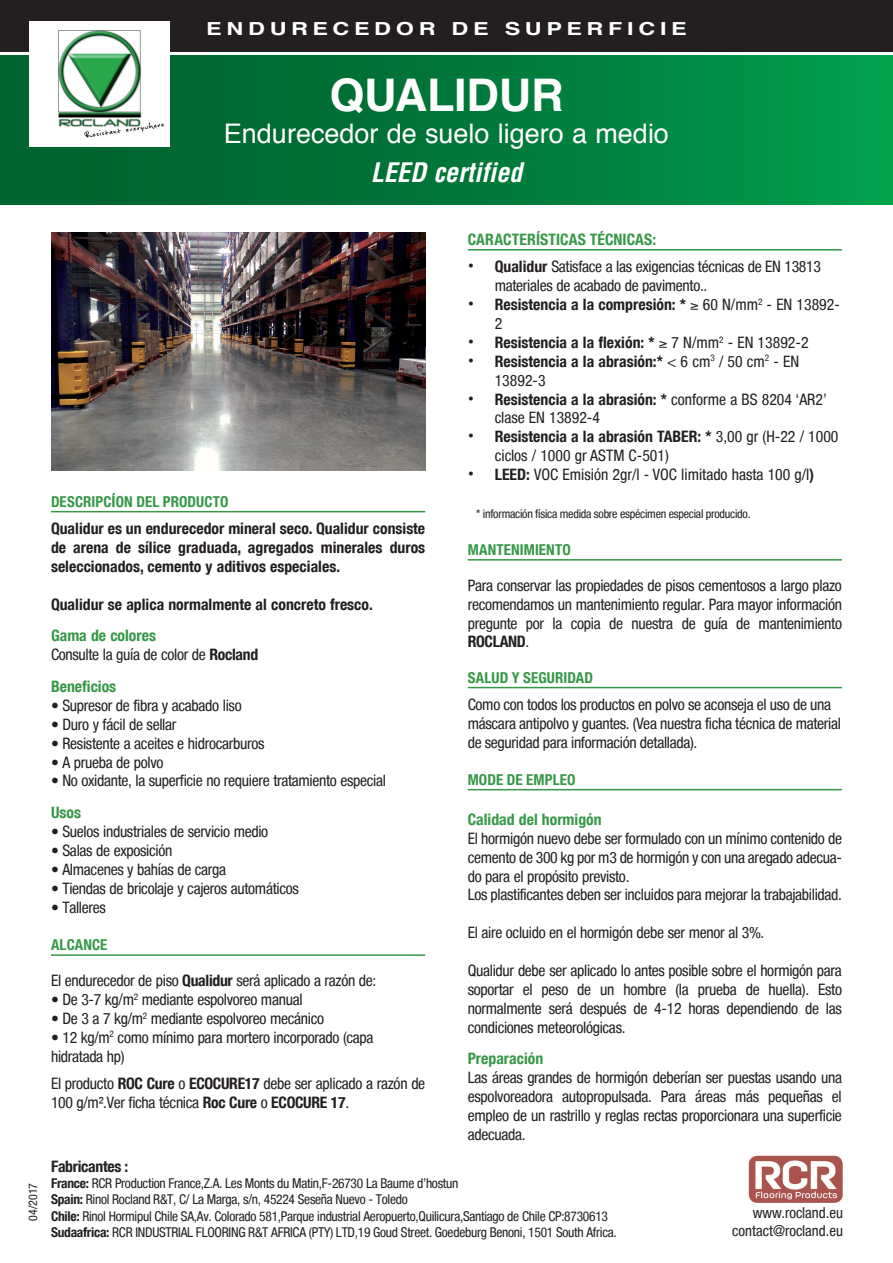
<style>
.page{position:relative;width:893px;height:1263px;background:#fff}
.page>*{position:absolute;margin:0;border:0;box-sizing:border-box;transform-origin:0 0}
.t1{font:700 45px "Helvetica";letter-spacing:-.005em;color:#fff}
.t2{font:27px "Helvetica";color:#fff}
.t3{font:italic 700 condensed 26.25px "Helvetica";color:#fff}
.t4{font:700 18px "Helvetica";letter-spacing:.2em;color:#fff;scale:1.3 1}
.t5{font:condensed 15.75px/18.9px "Helvetica Neue Condensed";letter-spacing:-.02em;color:#231f20}
.t6{font:700 condensed 15.75px/18.9px "Helvetica Neue Condensed";color:#231f20}
.t7{font:condensed 15.75px/18.9px "Helvetica Neue Condensed";color:#231f20}
.t8{font:700 condensed 15.75px "Helvetica Neue Condensed";color:#359847}
.t9{font:700 condensed 15.75px "Helvetica Neue Condensed";letter-spacing:-.02em;color:#231f20}
.t10{font:700 condensed 15px "Helvetica Neue Condensed";letter-spacing:.01em;color:#359847}
.t11{font:condensed 15px/18px "Helvetica Neue Condensed";color:#231f20;text-align:right}
.t12{font:condensed 13.5px/16.2px "Helvetica Neue Condensed";letter-spacing:-.02em;color:#231f20}
.t13{font:condensed 12px "Helvetica Neue Condensed";letter-spacing:-.02em;color:#231f20}
.s1{font-size:15.75px}
.s2{font-weight:700;color:#359847}
.s3{font-weight:700}
.s4{font-family:"Helvetica";font-stretch:normal;font-size:18px}
.s5{font-family:"Helvetica";font-weight:400;font-stretch:normal;font-size:18px}
.s6{font-weight:400}
</style>
<div class="page">
<hr style="left:51px;top:511px;width:374px;height:1px;background:#359847">
<hr style="left:51px;top:954px;width:374px;height:2px;background:#359847">
<div style="left:0;top:55px;width:893px;height:149px;background:linear-gradient(to right,#005b29,#009a4b)"></div>
<div style="left:0;top:0;width:893px;height:51px;background:#231f20"></div>
<hr style="left:468px;top:249px;width:374px;height:2px;background:#359847">
<hr style="left:468px;top:559px;width:374px;height:2px;background:#359847">
<hr style="left:468px;top:687px;width:374px;height:1px;background:#359847">
<hr style="left:468px;top:789px;width:374px;height:1px;background:#359847">
<div style="left:30px;top:21px;width:140px;height:126px;background:#fff"></div>
<img style="left:58px;top:30px;width:107px;height:108px">
<img style="left:748px;top:1155px;width:95px;height:47px">
<img style="left:51px;top:232px;width:374px;height:238px">
<p class="t4" style="left:206px;top:14px;width:371px">ENDURECEDOR DE SUPERFICIE</p>
<h1 class="t1" style="left:329px;top:59px;width:236px">QUALIDUR</h1>
<h2 class="t2" style="left:224px;top:113px;width:447px">Endurecedor de suelo ligero a medio</h2>
<h3 class="t3" style="left:371px;top:156px;width:153px">LEED certified</h3>
<p class="t13" style="left:26px;top:1221px;width:39px;rotate:-90deg">04/2017</p>
<p class="t10" style="left:51px;top:492px;width:179px">DESCRIPC<span class="s1">Í</span>ON DEL PRODUCTO</p>
<p class="t6" style="left:51px;top:519px;width:376px;text-align:justify">Qualidur es un endurecedor mineral seco. Qualidur consiste de arena de sílice graduada, agregados minerales duros seleccionados, cemento y aditivos especiales.</p>
<p class="t6" style="left:51px;top:594px;width:323px">Qualidur se aplica normalmente al concreto fresco.</p>
<p class="t5" style="left:51px;top:626px;width:209px"><span class="s2">Gama de colores<br></span>Consulte la guía de color de <span class="s3">Rocland</span></p>
<p class="t8" style="left:51px;top:677px;width:67px">Beneficios</p>
<p class="t5" style="left:51px;top:696px;width:192px">• Supresor de fibra y acabado liso</p>
<p class="t5" style="left:51px;top:715px;width:127px">• Duro y fácil de sellar</p>
<p class="t5" style="left:51px;top:733px;width:215px">• Resistente a aceites e hidrocarburos</p>
<p class="t5" style="left:51px;top:752px;width:114px">• A prueba de polvo</p>
<p class="t5" style="left:51px;top:771px;width:337px">• No oxidante, la superficie no requiere tratamiento especial</p>
<p class="t8" style="left:51px;top:803px;width:32px">Usos</p>
<p class="t5" style="left:51px;top:822px;width:219px">• Suelos industriales de servicio medio</p>
<p class="t5" style="left:51px;top:841px;width:123px">• Salas de exposición</p>
<p class="t5" style="left:51px;top:860px;width:177px">• Almacenes y bahías de carga</p>
<p class="t5" style="left:51px;top:878px;width:249px">• Tiendas de bricolaje y cajeros automáticos</p>
<p class="t5" style="left:51px;top:897px;width:56px">• Talleres</p>
<p class="t10" style="left:51px;top:936px;width:58px">ALCANCE</p>
<p class="t5" style="left:51px;top:971px;width:327px">El endurecedor de piso <span class="s3">Qualidur</span> será aplicado a razón de:</p>
<p class="t5" style="left:51px;top:990px;width:253px">• De 3-7 kg/m<sup>2</sup> mediante espolvoreo manual</p>
<p class="t5" style="left:51px;top:1009px;width:275px">• De 3 a 7 kg/m<sup>2</sup> mediante espolvoreo mecánico</p>
<p class="t5" style="left:51px;top:1027px;width:324px">• 12 kg/m<sup>2</sup> como mínimo para mortero incorporado (capa hidratada hp)</p>
<p class="t5" style="left:51px;top:1074px;width:376px">El producto <span class="s3">ROC Cure</span> o <span class="s3">ECOCURE17</span> debe ser aplicado a razón de<br>100 g/m².Ver ficha técnica <span class="s3">Roc Cure</span> o <span class="s3">ECOCURE 17</span>.</p>
<p class="t8" style="left:468px;top:230px;width:190px">CARACTERÍSTICAS TÉCNICAS:</p>
<p class="t5" style="left:495px;top:257px;width:328px;text-indent:-27px"><span class="s4">•</span> <span class="s3">Qualidur</span> Satisface a las exigencias técnicas de EN 13813 materiales de acabado de pavimento..</p>
<p class="t6" style="left:495px;top:295px;width:347px;text-indent:-27px"><span class="s5">•</span> Resistencia a la compresión: * ≥ <span class="s6">60 N/mm</span><sup>2</sup> <span class="s6">- EN 13892-<br>2</span></p>
<p class="t6" style="left:468px;top:333px;width:342px"><span class="s5">•</span> Resistencia a la flexión: * ≥ <span class="s6">7 N/mm</span><sup>2</sup> <span class="s6">- EN 13892-2</span></p>
<p class="t6" style="left:495px;top:351px;width:306px;text-indent:-27px"><span class="s5">•</span> Resistencia a la abrasión:* <span class="s6">&lt; 6 cm</span><sup>3</sup> <span class="s6">/ 50 cm</span><sup>2</sup> <span class="s6">- EN<br>13892-3</span></p>
<p class="t7" style="left:495px;top:389px;width:334px;text-indent:-27px"><span class="s4">•</span> <span class="s3">Resistencia a la abrasión: *</span> conforme a BS 8204 ‘AR2’ clase EN 13892-4</p>
<p class="t7" style="left:495px;top:427px;width:345px;text-indent:-27px"><span class="s4">•</span> <span class="s3">Resistencia a la abrasión TABER: *</span> 3,00 gr (H-22 / 1000 ciclos / 1000 gr ASTM C-501)</p>
<p class="t7" style="left:468px;top:465px;width:348px"><span class="s4">•</span> <span class="s3">LEED:</span> VOC Emisión 2gr/l - VOC limitado hasta 100 g/l<span class="s3">)</span></p>
<p class="t13" style="left:476px;top:507px;width:276px">* información física medida sobre espécimen especial producido.</p>
<p class="t10" style="left:468px;top:540px;width:104px">MANTENIMIENTO</p>
<p class="t5" style="left:468px;top:576px;width:376px;text-align:justify">Para conservar las propiedades de pisos cementosos a largo plazo recomendamos un mantenimiento regular. Para mayor información pregunte por la copia de nuestra de guía de mantenimiento <span class="s3">ROCLAND</span>.</p>
<p class="t10" style="left:468px;top:668px;width:127px">SALUD Y SEGURIDAD</p>
<p class="t5" style="left:468px;top:695px;width:375px">Como con todos los productos en polvo se aconseja el uso de una máscara antipolvo y guantes. (Vea nuestra ficha técnica de material de seguridad para información detallada).</p>
<p class="t10" style="left:468px;top:770px;width:109px">MODE DE EMPLEO</p>
<p class="t8" style="left:468px;top:810px;width:135px">Calidad del hormigón</p>
<p class="t5" style="left:468px;top:829px;width:376px">El hormigón nuevo debe ser formulado con un mínimo contenido de cemento de 300 kg por m3 de hormigón y con una aregado adecua&shy;do para el propósito previsto.<br>Los plastificantes deben ser incluidos para mejorar la trabajabilidad.</p>
<p class="t5" style="left:468px;top:923px;width:298px">El aire ocluido en el hormigón debe ser menor al 3%.</p>
<p class="t5" style="left:468px;top:961px;width:376px;text-align:justify">Qualidur debe ser aplicado lo antes posible sobre el hormigón para soportar el peso de un hombre (la prueba de huella). Esto normalmente será después de 4-12 horas dependiendo de las condiciones meteorológicas.</p>
<p class="t8" style="left:468px;top:1049px;width:77px">Preparación</p>
<p class="t5" style="left:468px;top:1068px;width:376px;text-align:justify">Las áreas grandes de hormigón deberían ser puestas usando una espolvoreadora autopropulsada. Para áreas más pequeñas el empleo de un rastrillo y reglas rectas proporcionara una superficie adecuada.</p>
<p class="t9" style="left:51px;top:1157px;width:79px">Fabricantes :</p>
<p class="t12" style="left:51px;top:1175px;width:567px"><span class="s3">France:</span> RCR Production France,Z.A. Les Monts du Matin,F-26730 La Baume d’hostun<br><span class="s3">Spain:</span> Rinol Rocland R&amp;T, C/ La Marga, s/n, 45224 Seseña Nuevo - Toledo<br><span class="s3">Chile:</span> Rinol Hormipul Chile SA,Av. Colorado 581,Parque industrial Aeropuerto,Quilicura,Santiago de Chile CP:8730613<br><span class="s3">Sudaafrica:</span> RCR INDUSTRIAL FLOORING R&amp;T AFRICA (PTY) LTD,19 Goud Street. Goedeburg Benoni, 1501 South Africa.</p>
<p class="t11" style="left:732px;top:1204px;width:112px">www.rocland.eu contact@rocland.eu</p>
</div>
